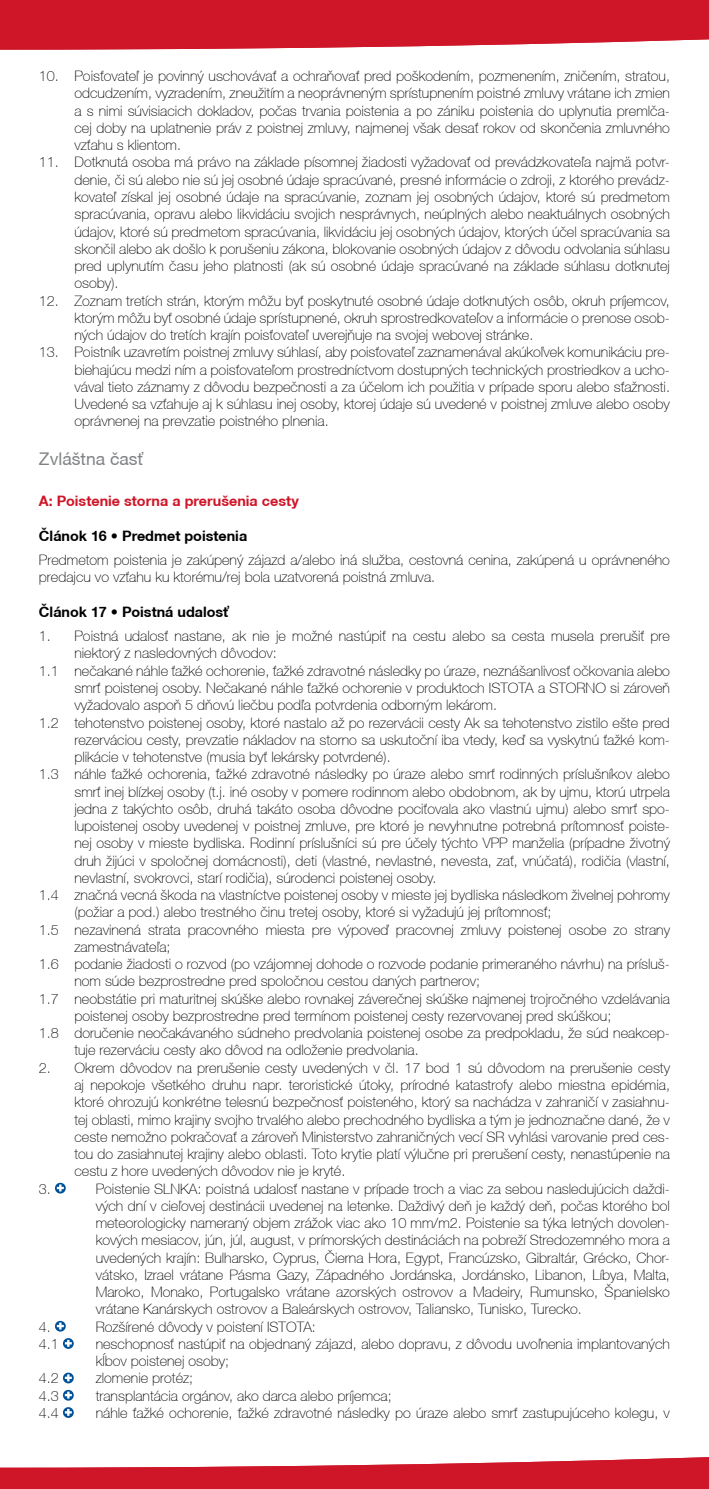
<style>
.page{position:relative;width:709px;height:1489px;background:#fff}
.page>*{position:absolute;margin:0;border:0;box-sizing:border-box;transform-origin:0 0}
.t1{font:17.5px "Helvetica Neue CE";color:#808285}
.t2{font:100 14.5px/17.2px "Helvetica Neue CE";color:#000;text-align:justify}
.t3{font:700 14.5px "Helvetica Neue CE";color:#000}
.t4{font:700 14.5px "Helvetica Neue CE";color:#ce1628}
</style>
<div class="page">
<svg style="left:0;top:0;width:709px;height:50px;background:#d12637"></svg>
<svg style="left:0;top:1457px;width:709px;height:31px"></svg>
<svg style="left:55px;top:1182px;width:11px;height:11px"></svg>
<svg style="left:55px;top:1320px;width:11px;height:11px"></svg>
<svg style="left:63px;top:1338px;width:11px;height:10px"></svg>
<svg style="left:63px;top:1372px;width:11px;height:11px"></svg>
<svg style="left:63px;top:1389px;width:11px;height:11px"></svg>
<svg style="left:63px;top:1407px;width:11px;height:10px"></svg>
<p class="t2" style="left:74px;top:68px;width:597px;text-indent:-35px">10. Poisťovateľ je povinný uschovávať a ochraňovať pred poškodením, pozmenením, zničením, stratou, odcudzením, vyzradením, zneužitím a neoprávneným sprístupnením poistné zmluvy vrátane ich zmien a s nimi súvisiacich dokladov, počas trvania poistenia a po zániku poistenia do uplynutia premlča&shy;cej doby na uplatnenie práv z poistnej zmluvy, najmenej však desať rokov od skončenia zmluvného vzťahu s klientom.</p>
<p class="t2" style="left:74px;top:154px;width:597px;text-indent:-35px">11. Dotknutá osoba má právo na základe písomnej žiadosti vyžadovať od prevádzkovateľa najmä potvr&shy;denie, či sú alebo nie sú jej osobné údaje spracúvané, presné informácie o zdroji, z ktorého prevádz&shy;kovateľ získal jej osobné údaje na spracúvanie, zoznam jej osobných údajov, ktoré sú predmetom spracúvania, opravu alebo likvidáciu svojich nesprávnych, neúplných alebo neaktuálnych osobných údajov, ktoré sú predmetom spracúvania, likvidáciu jej osobných údajov, ktorých účel spracúvania sa skončil alebo ak došlo k porušeniu zákona, blokovanie osobných údajov z dôvodu odvolania súhlasu pred uplynutím času jeho platnosti (ak sú osobné údaje spracúvané na základe súhlasu dotknutej osoby).</p>
<p class="t2" style="left:74px;top:292px;width:597px;text-indent:-35px">12. Zoznam tretích strán, ktorým môžu byť poskytnuté osobné údaje dotknutých osôb, okruh príjemcov, ktorým môžu byť osobné údaje sprístupnené, okruh sprostredkovateľov a informácie o prenose osob&shy;ných údajov do tretích krajín poisťovateľ uverejňuje na svojej webovej stránke.</p>
<p class="t2" style="left:74px;top:344px;width:597px;text-indent:-35px">13. Poistník uzavretím poistnej zmluvy súhlasí, aby poisťovateľ zaznamenával akúkoľvek komunikáciu pre&shy;biehajúcu medzi ním a poisťovateľom prostredníctvom dostupných technických prostriedkov a ucho&shy;vával tieto záznamy z dôvodu bezpečnosti a za účelom ich použitia v prípade sporu alebo sťažnosti.<br>Uvedené sa vzťahuje aj k súhlasu inej osoby, ktorej údaje sú uvedené v poistnej zmluve alebo osoby oprávnenej na prevzatie poistného plnenia.</p>
<p class="t1" style="left:39px;top:448px;width:106px">Zvláštna časť</p>
<p class="t4" style="left:39px;top:492px;width:261px">A: Poistenie storna a prerušenia cesty</p>
<p class="t3" style="left:39px;top:526px;width:210px">Článok 16 • Predmet poistenia</p>
<p class="t2" style="left:39px;top:551px;width:632px">Predmetom poistenia je zakúpený zájazd a/alebo iná služba, cestovná cenina, zakúpená u oprávneného predajcu vo vzťahu ku ktorému/rej bola uzatvorená poistná zmluva.</p>
<p class="t3" style="left:39px;top:602px;width:192px">Článok 17 • Poistná udalosť</p>
<p class="t2" style="left:39px;top:627px;width:632px">1. Poistná udalosť nastane, ak nie je možné nastúpiť na cestu alebo sa cesta musela prerušiť pre</p>
<p class="t2" style="left:74px;top:645px;width:204px">niektorý z nasledovných dôvodov:</p>
<p class="t2" style="left:39px;top:662px;width:632px">1.1 nečakané náhle ťažké ochorenie, ťažké zdravotné následky po úraze, neznášanlivosť očkovania alebo</p>
<p class="t2" style="left:74px;top:679px;width:597px">smrť poistenej osoby. Nečakané náhle ťažké ochorenie v produktoch ISTOTA a STORNO si zároveň</p>
<p class="t2" style="left:74px;top:696px;width:424px">vyžadovalo aspoň 5 dňovú liečbu podľa potvrdenia odborným lekárom.</p>
<p class="t2" style="left:39px;top:714px;width:632px">1.2 tehotenstvo poistenej osoby, ktoré nastalo až po rezervácii cesty Ak sa tehotenstvo zistilo ešte pred</p>
<p class="t2" style="left:74px;top:731px;width:597px">rezerváciou cesty, prevzatie nákladov na storno sa uskutoční iba vtedy, keď sa vyskytnú ťažké kom-</p>
<p class="t2" style="left:74px;top:748px;width:318px">plikácie v tehotenstve (musia byť lekársky potvrdené).</p>
<p class="t2" style="left:39px;top:765px;width:632px">1.3 náhle ťažké ochorenia, ťažké zdravotné následky po úraze alebo smrť rodinných príslušníkov alebo</p>
<p class="t2" style="left:74px;top:783px;width:597px">smrť inej blízkej osoby (t.j. iné osoby v pomere rodinnom alebo obdobnom, ak by ujmu, ktorú utrpela</p>
<p class="t2" style="left:74px;top:800px;width:597px">jedna z takýchto osôb, druhá takáto osoba dôvodne pociťovala ako vlastnú ujmu) alebo smrť spo-</p>
<p class="t2" style="left:74px;top:817px;width:597px">lupoistenej osoby uvedenej v poistnej zmluve, pre ktoré je nevyhnutne potrebná prítomnosť poiste-</p>
<p class="t2" style="left:74px;top:834px;width:597px">nej osoby v mieste bydliska. Rodinní príslušníci sú pre účely týchto VPP manželia (prípadne životný</p>
<p class="t2" style="left:74px;top:852px;width:597px">druh žijúci v spoločnej domácnosti), deti (vlastné, nevlastné, nevesta, zať, vnúčatá), rodičia (vlastní,</p>
<p class="t2" style="left:74px;top:869px;width:364px">nevlastní, svokrovci, starí rodičia), súrodenci poistenej osoby.</p>
<p class="t2" style="left:39px;top:886px;width:632px">1.4 značná vecná škoda na vlastníctve poistenej osoby v mieste jej bydliska následkom živelnej pohromy</p>
<p class="t2" style="left:74px;top:903px;width:478px">(požiar a pod.) alebo trestného činu tretej osoby, ktoré si vyžadujú jej prítomnosť;</p>
<p class="t2" style="left:39px;top:921px;width:632px">1.5 nezavinená strata pracovného miesta pre výpoveď pracovnej zmluvy poistenej osobe zo strany</p>
<p class="t2" style="left:74px;top:938px;width:98px">zamestnávateľa;</p>
<p class="t2" style="left:39px;top:955px;width:632px">1.6 podanie žiadosti o rozvod (po vzájomnej dohode o rozvode podanie primeraného návrhu) na prísluš-</p>
<p class="t2" style="left:74px;top:972px;width:407px">nom súde bezprostredne pred spoločnou cestou daných partnerov;</p>
<p class="t2" style="left:39px;top:990px;width:632px">1.7 neobstátie pri maturitnej skúške alebo rovnakej záverečnej skúške najmenej trojročného vzdelávania</p>
<p class="t2" style="left:74px;top:1007px;width:538px">poistenej osoby bezprostredne pred termínom poistenej cesty rezervovanej pred skúškou;</p>
<p class="t2" style="left:39px;top:1024px;width:632px">1.8 doručenie neočakávaného súdneho predvolania poistenej osobe za predpokladu, že súd neakcep-</p>
<p class="t2" style="left:74px;top:1041px;width:346px">tuje rezerváciu cesty ako dôvod na odloženie predvolania.</p>
<p class="t2" style="left:39px;top:1059px;width:632px">2. Okrem dôvodov na prerušenie cesty uvedených v čl. 17 bod 1 sú dôvodom na prerušenie cesty</p>
<p class="t2" style="left:74px;top:1076px;width:597px">aj nepokoje všetkého druhu napr. teroristické útoky, prírodné katastrofy alebo miestna epidémia,</p>
<p class="t2" style="left:74px;top:1093px;width:597px">ktoré ohrozujú konkrétne telesnú bezpečnosť poisteného, ktorý sa nachádza v zahraničí v zasiahnu-</p>
<p class="t2" style="left:74px;top:1110px;width:597px">tej oblasti, mimo krajiny svojho trvalého alebo prechodného bydliska a tým je jednoznačne dané, že v</p>
<p class="t2" style="left:74px;top:1128px;width:597px">ceste nemožno pokračovať a zároveň Ministerstvo zahraničných vecí SR vyhlási varovanie pred ces-</p>
<p class="t2" style="left:74px;top:1145px;width:597px">tou do zasiahnutej krajiny alebo oblasti. Toto krytie platí výlučne pri prerušení cesty, nenastúpenie na</p>
<p class="t2" style="left:74px;top:1162px;width:272px">cestu z hore uvedených dôvodov nie je kryté.</p>
<p class="t2" style="left:39px;top:1179px;width:13px">3.</p>
<p class="t2" style="left:96px;top:1179px;width:576px">Poistenie SLNKA: poistná udalosť nastane v prípade troch a viac za sebou nasledujúcich daždi&shy;vých dní v cieľovej destinácii uvedenej na letenke. Daždivý deň je každý deň, počas ktorého bol meteorologicky nameraný objem zrážok viac ako 10 mm/m2. Poistenie sa týka letných dovolen&shy;kových mesiacov, jún, júl, august, v prímorských destináciách na pobreží Stredozemného mora a uvedených krajín: Bulharsko, Cyprus, Čierna Hora, Egypt, Francúzsko, Gibraltár, Grécko, Chor&shy;vátsko, Izrael vrátane Pásma Gazy, Západného Jordánska, Jordánsko, Libanon, Líbya, Malta, Maroko, Monako, Portugalsko vrátane azorských ostrovov a Madeiry, Rumunsko, Španielsko vrátane Kanárskych ostrovov a Baleárskych ostrovov, Taliansko, Tunisko, Turecko.</p>
<p class="t2" style="left:39px;top:1317px;width:13px">4.</p>
<p class="t2" style="left:96px;top:1317px;width:222px">Rozšírené dôvody v poistení ISTOTA:</p>
<p class="t2" style="left:39px;top:1335px;width:21px">4.1</p>
<p class="t2" style="left:96px;top:1335px;width:575px">neschopnosť nastúpiť na objednaný zájazd, alebo dopravu, z dôvodu uvoľnenia implantovaných kĺbov poistenej osoby;</p>
<p class="t2" style="left:39px;top:1369px;width:21px">4.2</p>
<p class="t2" style="left:96px;top:1369px;width:99px">zlomenie protéz;</p>
<p class="t2" style="left:39px;top:1386px;width:21px">4.3</p>
<p class="t2" style="left:96px;top:1386px;width:297px">transplantácia orgánov, ako darca alebo príjemca;</p>
<p class="t2" style="left:39px;top:1404px;width:21px">4.4</p>
<p class="t2" style="left:96px;top:1404px;width:576px">náhle ťažké ochorenie, ťažké zdravotné následky po úraze alebo smrť zastupujúceho kolegu, v</p>
</div>
